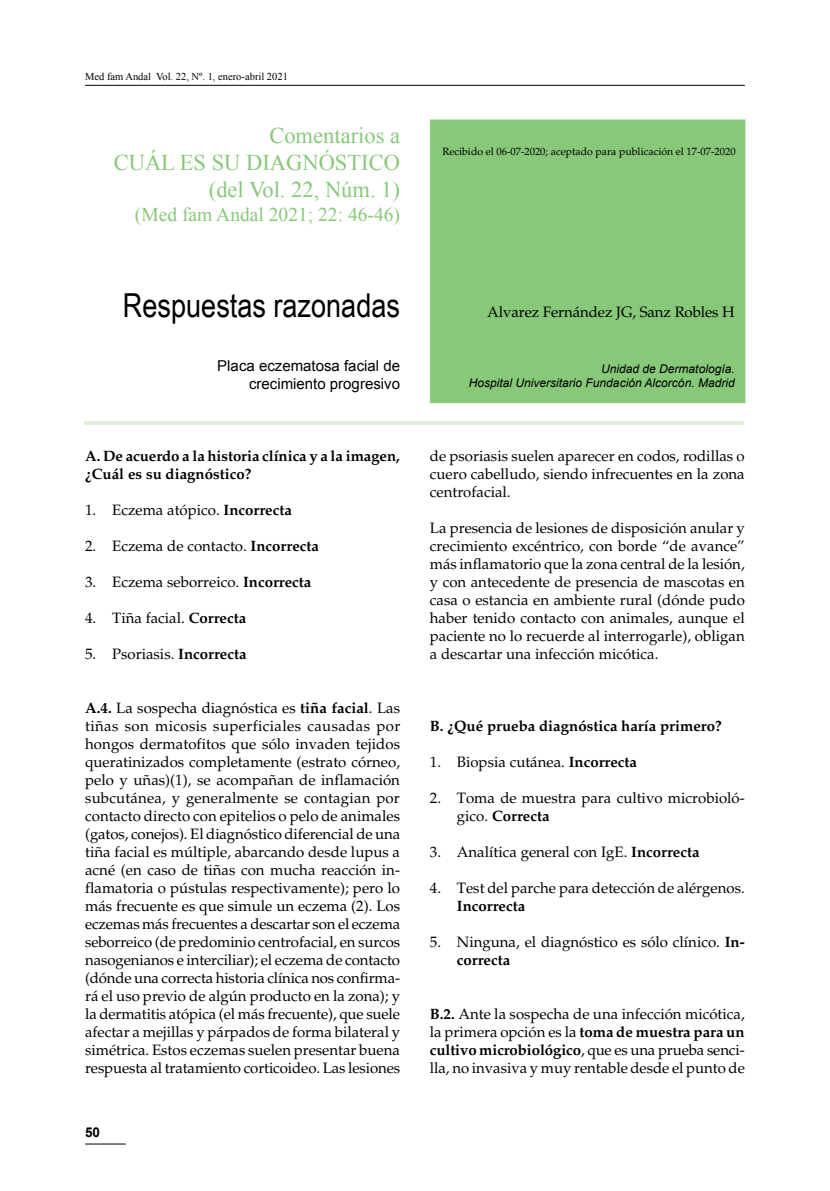
<style>
.page{position:relative;width:830px;height:1191px;background:#fff}
.page>*{position:absolute;margin:0;border:0;box-sizing:border-box;transform-origin:0 0}
.t1{font:33px "Arial Narrow";color:#000}
.t2{font:22.5px/27px "Times New Roman";color:#87c879;text-align:right}
.t3{font:19.5px "Times New Roman";color:#87c879}
.t4{font:15px/18px "Palatino";color:#000;text-align:justify}
.t5{font:700 15px/18px "Palatino";color:#000}
.t6{font:15px/18px "Arial";color:#000;text-align:right}
.t7{font:700 13.5px "Arial";color:#000}
.t8{font:italic 12px/14.4px "Arial";color:#000;text-align:right}
.t9{font:10.5px "Palatino";color:#000}
.t10{font:10.5px "Times New Roman";color:#000}
.s1{font-weight:700}
</style>
<div class="page">
<hr style="left:85px;top:1143px;width:41px;height:1px;background:#000">
<hr style="left:85px;top:85px;width:659px;height:1px;background:#000">
<div style="left:429px;top:119px;width:316px;height:284px;background:#87c879;border:2px solid #87c879"></div>
<hr style="left:84px;top:421px;width:659px;height:4px;background:#e0efda">
<p class="t10" style="left:85px;top:70px;width:204px">Med fam Andal Vol. 22, Nº. 1, enero-abril 2021</p>
<h2 class="t2" style="left:114px;top:122px;width:288px">Comentarios a<br>CUÁL ES SU DIAGNÓSTICO (del Vol. 22, Núm. 1)</h2>
<h3 class="t3" style="left:135px;top:201px;width:266px">(Med fam Andal 2021; 22: 46-46)</h3>
<h1 class="t1" style="left:123px;top:281px;width:278px">Respuestas razonadas</h1>
<p class="t6" style="left:217px;top:357px;width:184px">Placa eczematosa facial de crecimiento progresivo</p>
<p class="t5" style="left:85px;top:447px;width:316px">A. De acuerdo a la historia clínica y a la imagen, ¿Cuál es su diagnóstico?</p>
<p class="t4" style="left:85px;top:501px;width:208px">1. Eczema atópico. <span class="s1">Incorrecta</span></p>
<p class="t4" style="left:85px;top:537px;width:235px">2. Eczema de contacto. <span class="s1">Incorrecta</span></p>
<p class="t4" style="left:85px;top:573px;width:228px">3. Eczema seborreico. <span class="s1">Incorrecta</span></p>
<p class="t4" style="left:85px;top:609px;width:162px">4. Tiña facial. <span class="s1">Correcta</span></p>
<p class="t4" style="left:85px;top:645px;width:163px">5. Psoriasis. <span class="s1">Incorrecta</span></p>
<p class="t4" style="left:85px;top:699px;width:316px"><span class="s1">A.4.</span> La sospecha diagnóstica es <span class="s1">tiña facial</span>. Las tiñas son micosis superficiales causadas por hongos dermatofitos que sólo invaden tejidos queratinizados completamente (estrato córneo, pelo y uñas)(1), se acompañan de inflamación subcutánea, y generalmente se contagian por contacto directo con epitelios o pelo de animales (gatos, conejos). El diagnóstico diferencial de una tiña facial es múltiple, abarcando desde lupus a acné (en caso de tiñas con mucha reacción in&shy;flamatoria o pústulas respectivamente); pero lo más frecuente es que simule un eczema (2). Los eczemas más frecuentes a descartar son el eczema seborreico (de predominio centrofacial, en surcos nasogenianos e interciliar); el eczema de contacto (dónde una correcta historia clínica nos confirma&shy;rá el uso previo de algún producto en la zona); y la dermatitis atópica (el más frecuente), que suele afectar a mejillas y párpados de forma bilateral y simétrica. Estos eczemas suelen presentar buena respuesta al tratamiento corticoideo. Las lesiones</p>
<p class="t7" style="left:85px;top:1122px;width:17px">50</p>
<p class="t9" style="left:442px;top:145px;width:294px">Recibido el 06-07-2020; aceptado para publicación el 17-07-2020</p>
<p class="t4" style="left:487px;top:303px;width:249px">Alvarez Fernández JG, Sanz Robles H</p>
<p class="t8" style="left:468px;top:361px;width:267px">Unidad de Dermatología.<br>Hospital Universitario Fundación Alcorcón. Madrid</p>
<p class="t4" style="left:429px;top:447px;width:316px">de psoriasis suelen aparecer en codos, rodillas o cuero cabelludo, siendo infrecuentes en la zona centrofacial.</p>
<p class="t4" style="left:429px;top:519px;width:316px">La presencia de lesiones de disposición anular y crecimiento excéntrico, con borde “de avance” más inflamatorio que la zona central de la lesión, y con antecedente de presencia de mascotas en casa o estancia en ambiente rural (dónde pudo haber tenido contacto con animales, aunque el paciente no lo recuerde al interrogarle), obligan a descartar una infección micótica.</p>
<p class="t5" style="left:429px;top:717px;width:293px">B. ¿Qué prueba diagnóstica haría primero?</p>
<p class="t4" style="left:429px;top:753px;width:209px">1. Biopsia cutánea. <span class="s1">Incorrecta</span></p>
<p class="t4" style="left:456px;top:789px;width:289px;text-indent:-27px">2. Toma de muestra para cultivo microbioló&shy;gico. <span class="s1">Correcta</span></p>
<p class="t4" style="left:429px;top:843px;width:271px">3. Analítica general con IgE. <span class="s1">Incorrecta</span></p>
<p class="t4" style="left:429px;top:879px;width:316px">4. Test del parche para detección de alérgenos.</p>
<p class="t5" style="left:456px;top:897px;width:70px">Incorrecta</p>
<p class="t4" style="left:456px;top:933px;width:289px;text-indent:-27px">5. Ninguna, el diagnóstico es sólo clínico. <span class="s1">In&shy;correcta</span></p>
<p class="t4" style="left:429px;top:1005px;width:316px"><span class="s1">B.2.</span> Ante la sospecha de una infección micótica, la primera opción es la <span class="s1">toma de muestra para un cultivo microbiológico</span>, que es una prueba senci&shy;lla, no invasiva y muy rentable desde el punto de</p>
</div>
